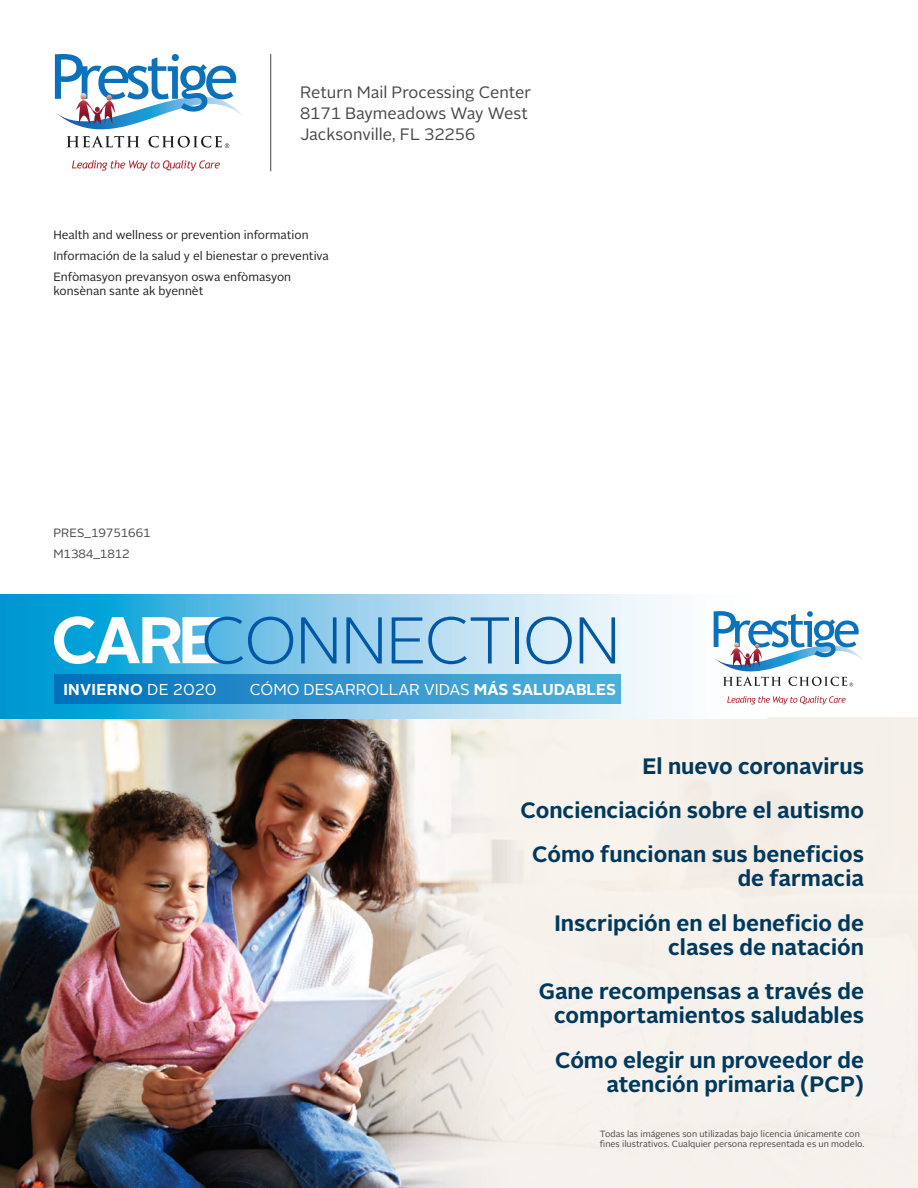
<style>
.page{position:relative;width:918px;height:1188px;background:#fff}
.page>*{position:absolute;margin:0;border:0;box-sizing:border-box;transform-origin:0 0}
.t1{font:300 65.85px "Alright Sans";letter-spacing:-.03em;color:#0158a6}
.t2{font:700 22.2px/24px "Alright Sans";color:#00395c;text-align:right}
.t3{font:16.5px "Alright Sans";color:#464748}
.t4{font:15.75px "Alright Sans";color:#fff}
.t5{font:700 15.75px "Alright Sans";letter-spacing:.02em;color:#fff}
.t6{font:12px/14.4px "Alright Sans";color:#231f20}
.t7{font:12px "Alright Sans";color:#464748}
.t8{font:9px/10.8px "Alright Sans";color:#464748}
.s1{font-weight:400}
.s2{font-weight:700}
</style>
<div class="page">
<img style="left:0;top:717px;width:918px;height:471px">
<svg style="left:72px;top:160px;width:148px;height:11px"></svg>
<svg style="left:54px;top:54px;width:188px;height:94px"></svg>
<svg style="left:0;top:594px;width:767px;height:124px"></svg>
<svg style="left:54px;top:616px;width:169px;height:48px"></svg>
<svg style="left:727px;top:696px;width:119px;height:9px"></svg>
<svg style="left:713px;top:611px;width:150px;height:75px"></svg>
<hr style="left:270px;top:54px;width:1px;height:117px;background:#464748">
<div style="left:54px;top:674px;width:567px;height:30px;background:linear-gradient(to right,#0271bc,#57b3dd)"></div>
<p class="t3" style="left:300px;top:82px;width:233px">Return Mail Processing Center</p>
<p class="t3" style="left:300px;top:103px;width:229px">8171 Baymeadows Way West</p>
<p class="t3" style="left:300px;top:124px;width:177px">Jacksonville, FL 32256</p>
<p class="t6" style="left:53px;top:227px;width:257px">Health and wellness or prevention information</p>
<p class="t6" style="left:53px;top:249px;width:277px">Información de la salud y el bienestar o preventiva</p>
<p class="t6" style="left:53px;top:270px;width:239px">Enfòmasyon prevansyon oswa enfòmasyon konsènan sante ak byennèt</p>
<p class="t7" style="left:53px;top:524px;width:99px">PRES_19751661</p>
<p class="t7" style="left:53px;top:545px;width:78px">M1384_1812</p>
<p class="t1" style="left:201px;top:596px;width:422px">CONNECTION</p>
<p class="t5" style="left:63px;top:678px;width:155px">INVIERNO <span class="s1">DE 2020</span></p>
<p class="t4" style="left:250px;top:679px;width:368px">CÓMO DESARROLLAR VIDAS <span class="s2">MÁS SALUDABLES</span></p>
<p class="t2" style="left:643px;top:754px;width:223px">El nuevo coronavirus</p>
<p class="t2" style="left:521px;top:798px;width:345px">Concienciación sobre el autismo</p>
<p class="t2" style="left:532px;top:843px;width:333px">Cómo funcionan sus beneficios de farmacia</p>
<p class="t2" style="left:555px;top:911px;width:311px">Inscripción en el beneficio de clases de natación</p>
<p class="t2" style="left:539px;top:980px;width:327px">Gane recompensas a través de comportamientos saludables</p>
<p class="t2" style="left:555px;top:1048px;width:310px">Cómo elegir un proveedor de atención primaria (PCP)</p>
<p class="t8" style="left:600px;top:1128px;width:266px">Todas las imágenes son utilizadas bajo licencia únicamente con fines ilustrativos. Cualquier persona representada es un modelo.</p>
</div>
